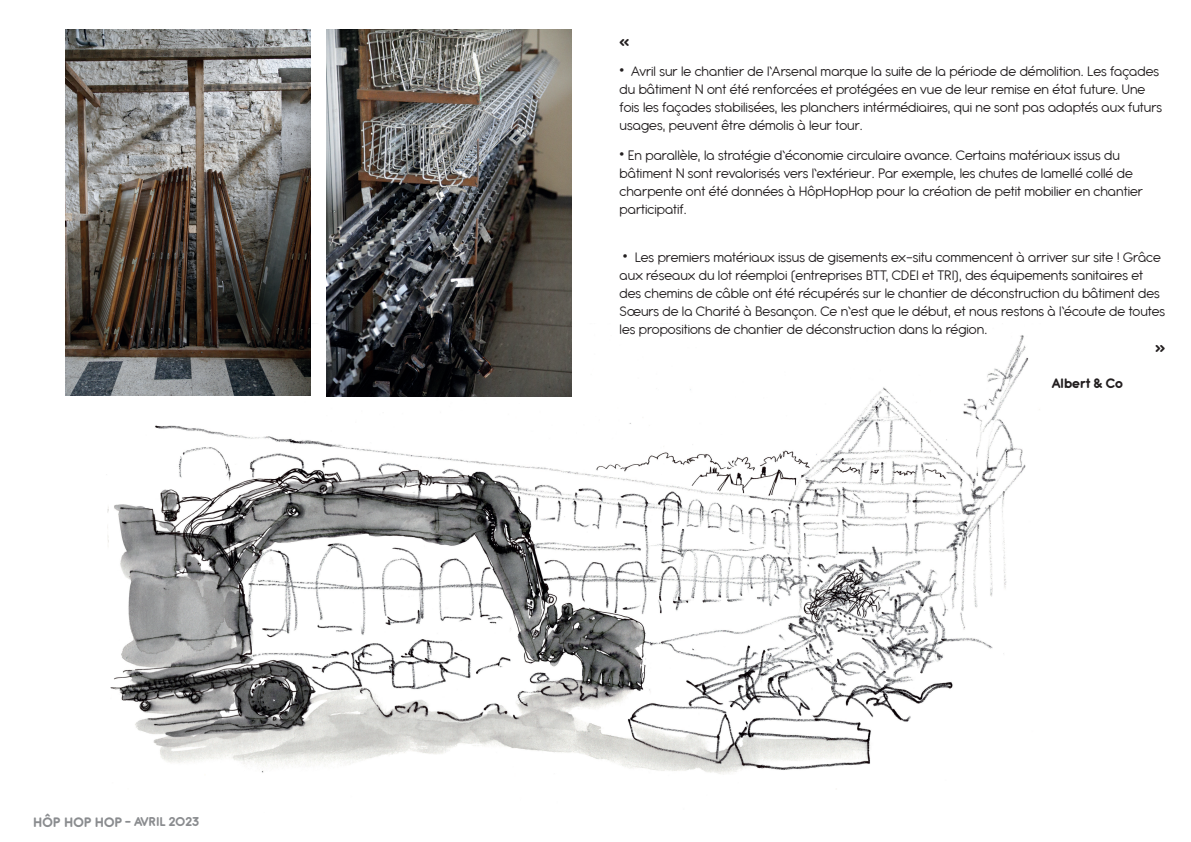
<style>
.page{position:relative;width:1191px;height:842px;background:#fff}
.page>*{position:absolute;margin:0;border:0;box-sizing:border-box;transform-origin:0 0}
.t1{font:15px/18px "Antipasto Pro";color:#231f20}
.t2{font:700 15px "Antipasto Pro";color:#231f20}
.t3{font:700 14px "Antipasto Pro";color:#8a8c8f}
.s1{font-size:15px}
.s2{font-size:25px}
</style>
<div class="page">
<img style="left:105px;top:323px;width:935px;height:452px">
<img style="left:327px;top:30px;width:244px;height:367px">
<img style="left:66px;top:30px;width:244px;height:365px">
<p class="t3" style="left:33px;top:813px;width:167px"><span class="s1">HÔP HOP HOP</span> - AVRIL 2023</p>
<p class="t2" style="left:619px;top:32px;width:11px">«</p>
<p class="t1" style="left:619px;top:62px;width:544px"><span class="s2">•</span> Avril sur le chantier de l’Arsenal marque la suite de la période de démolition. Les façades du bâtiment N ont été renforcées et protégées en vue de leur remise en état future. Une fois les façades stabilisées, les planchers intérmédiaires, qui ne sont pas adaptés aux futurs usages, peuvent être démolis à leur tour.</p>
<p class="t1" style="left:619px;top:146px;width:525px"><span class="s2">•</span> En parallèle, la stratégie d’économie circulaire avance. Certains matériaux issus du bâtiment N sont revalorisés vers l’extérieur. Par exemple, les chutes de lamellé collé de charpente ont été données à HôpHopHop pour la création de petit mobilier en chantier participatif.</p>
<p class="t1" style="left:619px;top:248px;width:547px"><span class="s2">•</span> Les premiers matériaux issus de gisements ex-situ commencent à arriver sur site ! Grâce aux réseaux du lot réemploi (entreprises BTT, CDEI et TRI), des équipements sanitaires et des chemins de câble ont été récupérés sur le chantier de déconstruction du bâtiment des Sœurs de la Charité à Besançon. Ce n’est que le début, et nous restons à l’écoute de toutes les propositions de chantier de déconstruction dans la région.</p>
<p class="t2" style="left:1155px;top:338px;width:11px">»</p>
<p class="t2" style="left:1051px;top:374px;width:73px">Albert &amp; Co</p>
</div>
